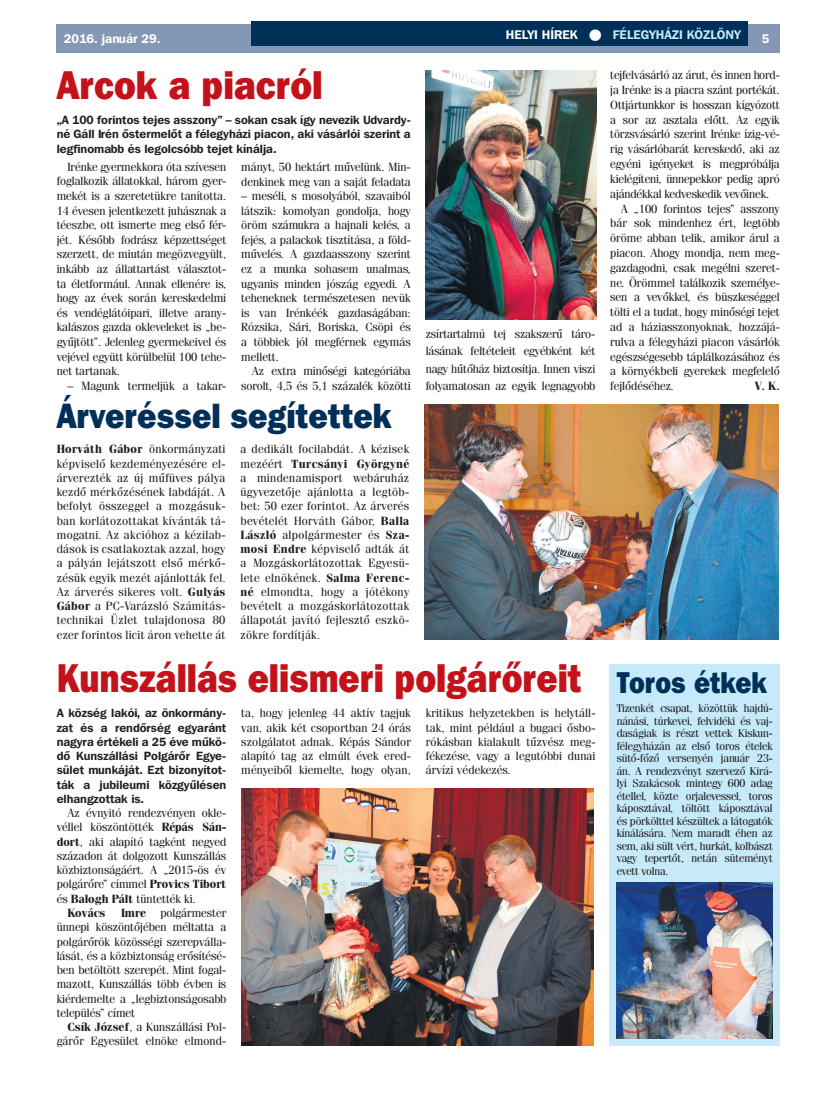
<style>
.page{position:relative;width:833px;height:1099px;background:#fff}
.page>*{position:absolute;margin:0;border:0;box-sizing:border-box;transform-origin:0 0}
.t1{font:40px "Franklin Gothic Hv PFL";color:#c4121a;scale:.86 1}
.t2{font:40px "Franklin Gothic Hv PFL";color:#c4121a;scale:.9 1}
.t3{font:35px "Franklin Gothic Hv PFL";color:#002f57;scale:.9 1}
.t4{font:30px "Franklin Gothic Hv PFL";color:#002f57;scale:.87 1}
.t5{font:700 12.5px "Franklin Gothic PFL";color:#c6eafa}
.t6{font:700 12.5px "Franklin Gothic PFL";color:#fff}
.t7{font:11.88px/14.2px "Fenice PFL";color:#231f20;text-align:justify}
.t8{font:700 11.88px/14.2px "Franklin Gothic PFL";color:#231f20;text-align:justify}
.t9{font:700 11.88px "Fenice PFL";color:#231f20}
.t10{font:11.25px/12.5px "Fenice PFL";letter-spacing:-.01em;color:#231f20;text-align:justify}
.s1{color:#fff}
.s2{font-weight:700}
</style>
<div class="page">
<div style="left:57px;top:25px;width:723px;height:28px;background:#8498b6"></div>
<div style="left:252px;top:21px;width:496px;height:25px;background:#002f57"></div>
<img style="left:241px;top:788px;width:353px;height:257px">
<img style="left:424px;top:404px;width:354px;height:236px">
<div style="left:609px;top:664px;width:171px;height:381px;background:#c6eafa"></div>
<img style="left:426px;top:71px;width:170px;height:248px">
<img style="left:617px;top:882px;width:155px;height:156px">
<p class="t6" style="left:64px;top:31px;width:98px">2016. január 29.</p>
<p class="t5" style="left:506px;top:26px;width:236px"><span class="s1">HELYI HÍREK</span> <span class="s1">●</span> FÉLEGYHÁZI KÖZLÖNY</p>
<p class="t6" style="left:762px;top:31px;width:9px">5</p>
<h1 class="t2" style="left:57px;top:59px;width:297px">Arcok a piacról</h1>
<p class="t8" style="left:57px;top:112px;width:355px;line-height:14.6px">„A 100 forintos tejes asszony” – sokan csak így nevezik Udvardy&shy;né Gáll Irén őstermelőt a félegyházi piacon, aki vásárlói szerint a legfinomabb és legolcsóbb tejet kínálja.</p>
<p class="t7" style="left:57px;top:159px;width:171px;line-height:14.6px;text-indent:11px">Irénke gyermekkora óta szívesen foglalkozik állatokkal, három gyer&shy;mekét is a szeretetükre tanította.<br>14 évesen jelentkezett juhásznak a téeszbe, ott ismerte meg első fér&shy;jét. Később fodrász képzettséget szerzett, de miután megözvegyült, inkább az állattartást választot&shy;ta életformául. Annak ellenére is, hogy az évek során kereskedelmi és vendéglátóipari, illetve arany&shy;kalászos gazda okleveleket is „be&shy;gyűjtött”. Jelenleg gyermekeivel és vejével együtt körülbelül 100 tehe&shy;net tartanak.</p>
<p class="t7" style="left:67px;top:378px;width:160px">– Magunk termeljük a takar-</p>
<p class="t7" style="left:610px;top:68px;width:171px">tejfelvásárló az árut, és innen hord-</p>
<p class="t7" style="left:610px;top:83px;width:171px">ja Irénke is a piacra szánt portékát.</p>
<p class="t7" style="left:610px;top:97px;width:171px">Ottjártunkkor is hosszan kígyózott</p>
<p class="t7" style="left:610px;top:112px;width:171px">a sor az asztala előtt. Az egyik</p>
<p class="t7" style="left:610px;top:127px;width:171px">törzsvásárló szerint Irénke ízig-vé-</p>
<p class="t7" style="left:610px;top:142px;width:171px">rig vásárlóbarát kereskedő, aki az</p>
<p class="t7" style="left:610px;top:157px;width:171px">egyéni igényeket is megpróbálja</p>
<p class="t7" style="left:610px;top:171px;width:171px">kielégíteni, ünnepekkor pedig apró</p>
<p class="t7" style="left:610px;top:186px;width:160px">ajándékkal kedveskedik vevőinek.</p>
<p class="t7" style="left:621px;top:201px;width:160px">A „100 forintos tejes” asszony</p>
<p class="t7" style="left:610px;top:216px;width:171px">bár sok mindenhez ért, legtöbb</p>
<p class="t7" style="left:610px;top:231px;width:171px">öröme abban telik, amikor árul a</p>
<p class="t7" style="left:610px;top:245px;width:171px">piacon. Ahogy mondja, nem meg-</p>
<p class="t7" style="left:610px;top:260px;width:171px">gazdagodni, csak megélni szeret-</p>
<p class="t7" style="left:610px;top:275px;width:171px">ne. Örömmel találkozik személye-</p>
<p class="t7" style="left:610px;top:290px;width:171px">sen a vevőkkel, és büszkeséggel</p>
<p class="t7" style="left:610px;top:305px;width:171px">tölti el a tudat, hogy minőségi tejet</p>
<p class="t7" style="left:610px;top:319px;width:171px">ad a háziasszonyoknak, hozzájá-</p>
<p class="t7" style="left:610px;top:334px;width:171px">rulva a félegyházi piacon vásárlók</p>
<p class="t7" style="left:610px;top:349px;width:171px">egészségesebb táplálkozásához és</p>
<p class="t7" style="left:610px;top:364px;width:171px">a környékbeli gyerekek megfelelő</p>
<p class="t7" style="left:610px;top:379px;width:65px">fejlődéséhez.</p>
<p class="t9" style="left:755px;top:379px;width:26px">V. K.</p>
<p class="t7" style="left:241px;top:159px;width:171px;line-height:14.6px">mányt, 50 hektárt művelünk. Min&shy;denkinek meg van a saját feladata</p>
<p class="t7" style="left:241px;top:188px;width:171px;line-height:14.6px">– meséli, s mosolyából, szavaiból látszik: komolyan gondolja, hogy öröm számukra a hajnali kelés, a fejés, a palackok tisztítása, a föld&shy;művelés. A gazdaasszony szerint ez a munka sohasem unalmas, ugyanis minden jószág egyedi. A teheneknek természetesen nevük is van Irénkéék gazdaságában:<br>Rózsika, Sári, Boriska, Csöpi és a többiek jól megférnek egymás mellett.</p>
<p class="t7" style="left:241px;top:363px;width:171px;line-height:14.6px;text-align:right">Az extra minőségi kategóriába sorolt, 4,5 és 5,1 százalék közötti</p>
<p class="t7" style="left:426px;top:325px;width:171px;line-height:17.2px">zsírtartalmú tej szakszerű táro&shy;lásának feltételeit egyébként két nagy hűtőház biztosítja. Innen viszi folyamatosan az egyik legnagyobb</p>
<h2 class="t3" style="left:57px;top:394px;width:374px">Árveréssel segítettek</h2>
<p class="t7" style="left:57px;top:442px;width:170px"><span class="s2">Horváth Gábor</span> önkormányzati képviselő kezdeményezésére el&shy;árverezték az új műfüves pálya kezdő mérkőzésének labdáját. A befolyt összeggel a mozgásuk&shy;ban korlátozottakat kívánták tá&shy;mogatni. Az akcióhoz a kézilab&shy;dások is csatlakoztak azzal, hogy a pályán lejátszott első mérkő&shy;zésük egyik mezét ajánlották fel.<br>Az árverés sikeres volt. <span class="s2">Gulyás Gábor</span> a PC-Varázsló Számítás&shy;technikai Üzlet tulajdonosa 80 ezer forintos licit áron vehette át</p>
<p class="t7" style="left:240px;top:442px;width:170px">a dedikált focilabdát. A kézisek mezéért <span class="s2">Turcsányi Györgyné </span>a mindenamisport webáruház ügyvezetője ajánlotta a legtöb&shy;bet: 50 ezer forintot. Az árverés bevételét Horváth Gábor, <span class="s2">Balla László</span> alpolgármester és <span class="s2">Sza&shy;mosi Endre</span> képviselő adták át a Mozgáskorlátozottak Egyesü&shy;lete elnökének. <span class="s2">Salma Ferenc&shy;né</span> elmondta, hogy a jótékony bevételt a mozgáskorlátozottak állapotát javító fejlesztő eszkö&shy;zökre fordítják.</p>
<h1 class="t1" style="left:57px;top:652px;width:612px">Kunszállás elismeri polgárőreit</h1>
<p class="t8" style="left:57px;top:705px;width:171px">A község lakói, az önkormány&shy;zat és a rendőrség egyaránt nagyra értékeli a 25 éve műkö&shy;dő Kunszállási Polgárőr Egye&shy;sület munkáját. Ezt bizonyítot&shy;ták a jubileumi közgyűlésen elhangzottak is.</p>
<p class="t7" style="left:67px;top:805px;width:160px">Az évnyitó rendezvényen okle-</p>
<p class="t7" style="left:57px;top:820px;width:171px">véllel köszöntötték <span class="s2">Répás Sán-</span></p>
<p class="t7" style="left:57px;top:834px;width:171px"><span class="s2">dort</span>, aki alapító tagként negyed</p>
<p class="t7" style="left:57px;top:848px;width:171px">századon át dolgozott Kunszállás</p>
<p class="t7" style="left:57px;top:862px;width:171px">közbiztonságáért. A „2015-ös év</p>
<p class="t7" style="left:57px;top:877px;width:171px">polgárőre” címmel <span class="s2">Provics Tibort</span></p>
<p class="t7" style="left:57px;top:891px;width:140px">és <span class="s2">Balogh Pált</span> tüntették ki.</p>
<p class="t9" style="left:67px;top:905px;width:40px">Kovács</p>
<p class="t7" style="left:241px;top:706px;width:171px">ta, hogy jelenleg 44 aktív tagjuk van, akik két csoportban 24 órás szolgálatot adnak. Répás Sándor alapító tag az elmúlt évek ered&shy;ményeiből kiemelte, hogy olyan,</p>
<p class="t7" style="left:426px;top:706px;width:171px">kritikus helyzetekben is helytáll&shy;tak, mint például a bugaci ősbo&shy;rókásban kialakult tűzvész meg&shy;fékezése, vagy a legutóbbi dunai árvízi védekezés.</p>
<p class="t7" style="left:57px;top:905px;width:171px;text-indent:64px"><span class="s2">Imre</span> polgármester ünnepi köszöntőjében méltatta a polgárőrök közösségi szerepválla&shy;lását, és a közbiztonság erősítésé&shy;ben betöltött szerepét. Mint fogal&shy;mazott, Kunszállás több évben is kiérdemelte a „legbiztonságosabb település” címet</p>
<p class="t7" style="left:57px;top:1019px;width:171px;text-align:right"><span class="s2">Csík József</span>, a Kunszállási Pol&shy;gárőr Egyesület elnöke elmond-</p>
<h3 class="t4" style="left:617px;top:663px;width:175px">Toros étkek</h3>
<p class="t10" style="left:617px;top:702px;width:157px">Tizenkét csapat, közöttük hajdú&shy;nánási, túrkevei, felvidéki és vaj&shy;daságiak is részt vettek Kiskun&shy;félegyházán az első toros ételek sütő-főző versenyén január 23- án. A rendezvényt szervező Kirá&shy;lyi Szakácsok mintegy 600 adag étellel, közte orjalevessel, toros káposztával, töltött káposztával és pörkölttel készültek a látogatók kínálására. Nem maradt éhen az sem, aki sült vért, hurkát, kolbászt vagy tepertőt, netán süteményt evett volna.</p>
</div>
